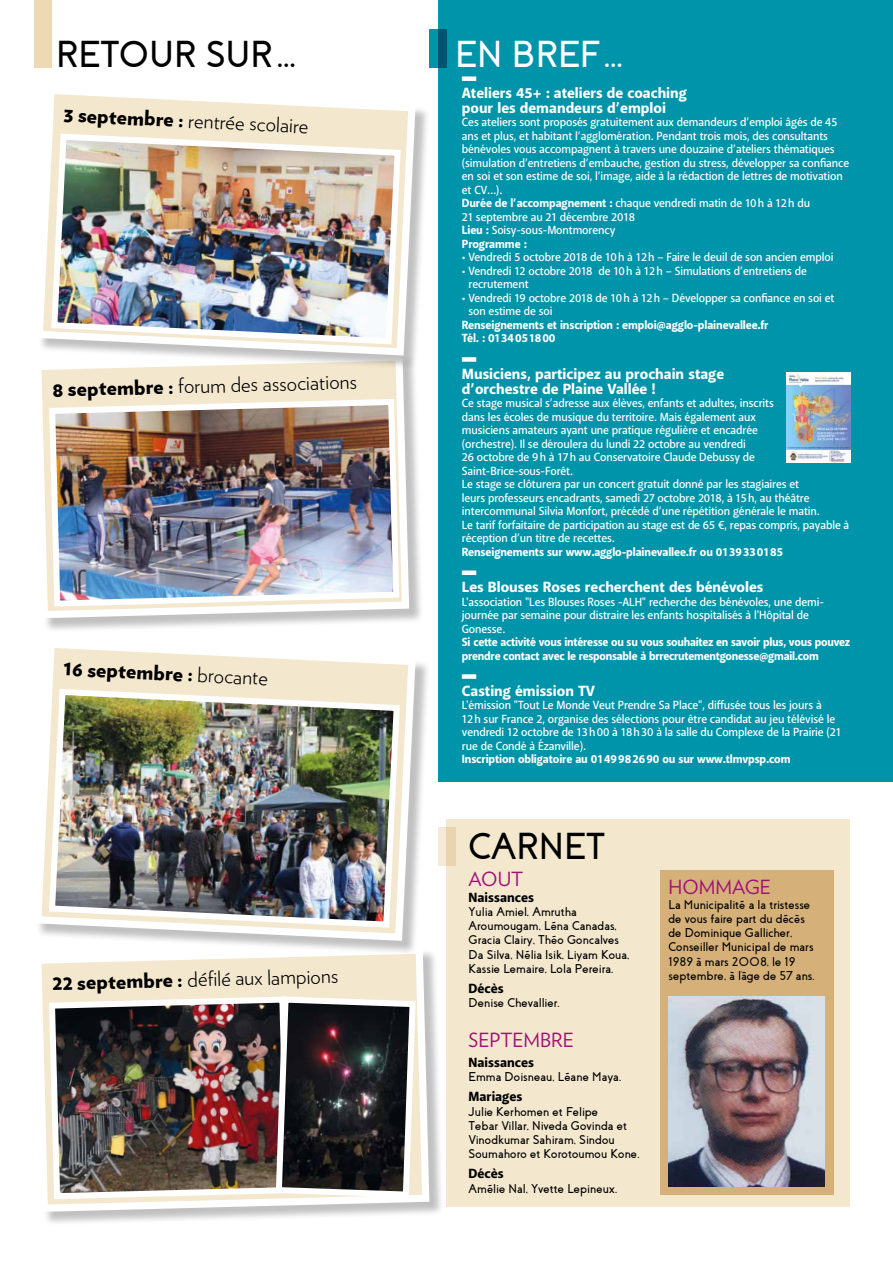
<style>
.page{position:relative;width:893px;height:1263px;background:#fff}
.page>*{position:absolute;margin:0;border:0;box-sizing:border-box;transform-origin:0 0}
.t1{font:700 37.5px "Coves";color:#000}
.t2{font:700 37.5px "Coves";color:#fff}
.t3{font:300 21px "Verlag";color:#000}
.t4{font:900 21px "Verlag";color:#000}
.t5{font:19.5px "Verlag";color:#a21077}
.t6{font:800 15px/15px "Akagi";color:#fff}
.t7{font:800 13.5px "Akagi";color:#000}
.t8{font:700 12.75px/14.2px "Coves";color:#000}
.t9{font:600 12px/13.5px "Akagi";letter-spacing:-.01em;color:#fff;scale:.96 1}
.t10{font:800 12px/13.5px "Akagi";letter-spacing:-.01em;color:#fff;scale:.96 1}
.t11{font:800 12px/13.5px "Akagi";letter-spacing:-.01em;color:#fff;scale:.95 1}
.s1{font-weight:900}
.s2{font-weight:300}
.s3{font-weight:800}
</style>
<div class="page">
<div style="left:34px;top:0;width:17px;height:68px;background:#edd9b4"></div>
<div style="left:438px;top:0;width:455px;height:781px;background:#0094aa"></div>
<div style="left:446px;top:819px;width:404px;height:387px;background:#f3e7ce"></div>
<svg style="left:438px;top:827px;width:17px;height:38px"></svg>
<div style="left:462px;top:76px;width:14px;height:5px;background:#fff"></div>
<div style="left:462px;top:357px;width:14px;height:5px;background:#fff"></div>
<div style="left:462px;top:570px;width:14px;height:5px;background:#fff"></div>
<div style="left:462px;top:674px;width:14px;height:5px;background:#fff"></div>
<svg style="left:430px;top:29px;width:17px;height:39px"></svg>
<div style="left:660px;top:870px;width:173px;height:325px;background:#d5b079"></div>
<div style="left:36px;top:355px;width:388px;height:278px;background:#000;opacity:.25"></div>
<svg style="left:36px;top:359px;width:377px;height:263px"></svg>
<div style="left:36px;top:948px;width:408px;height:279px;background:#000;opacity:.25"></div>
<svg style="left:36px;top:948px;width:397px;height:267px"></svg>
<div style="left:38px;top:89px;width:392px;height:281px;background:#000;opacity:.25"></div>
<svg style="left:36px;top:89px;width:383px;height:270px"></svg>
<div style="left:36px;top:642px;width:394px;height:314px;background:#000;opacity:.25"></div>
<svg style="left:36px;top:642px;width:383px;height:302px"></svg>
<img style="left:48px;top:130px;width:356px;height:218px">
<img style="left:46px;top:686px;width:357px;height:245px">
<img style="left:46px;top:396px;width:356px;height:214px">
<img style="left:46px;top:993px;width:247px;height:209px">
<svg style="left:273px;top:993px;width:146px;height:208px;background:#504d4e"></svg>
<img style="left:786px;top:372px;width:64px;height:91px">
<img style="left:668px;top:996px;width:157px;height:190px">
<h1 class="t1" style="left:56px;top:33px;width:256px">RETOUR SUR…</h1>
<h2 class="t3" style="left:65px;top:98px;width:247px;rotate:3deg"><span class="s1">3septembre :</span> rentrée scolaire</h2>
<h2 class="t3" style="left:52px;top:376px;width:306px;rotate:-2deg"><span class="s1">8 septembre :</span> forum des associations</h2>
<h2 class="t4" style="left:65px;top:650px;width:206px;rotate:3deg">16septembre : <span class="s2">brocante</span></h2>
<h2 class="t3" style="left:52px;top:969px;width:288px;rotate:-2deg"><span class="s1">22septembre :</span> défi lé aux lampions</h2>
<h1 class="t2" style="left:455px;top:33px;width:183px">EN BREF…</h1>
<p class="t6" style="left:462px;top:86px;width:227px">Ateliers 45+ : ateliers de coaching pour les demandeurs d’emploi</p>
<p class="t9" style="left:462px;top:116px;width:405px">Ces ateliers sont proposés gratuitement aux demandeurs d’emploi âgés de 45 ans et plus, et habitant l’agglomération. Pendant trois mois, des consultants bénévoles vous accompagnent à travers une douzaine d’ateliers thématiques (simulation d’entretiens d’embauche, gestion du stress, développer sa confiance en soi et son estime de soi, l’image, aide à la rédaction de lettres de motivation et CV…).<br><span class="s3">Durée de l’accompagnement :</span> chaque vendredi matin de 10h à 12h du<br>21 septembre au 21 décembre 2018<br><span class="s3">Lieu :</span> Soisy-sous-Montmorency<br><span class="s3">Programme :</span></p>
<p class="t9" style="left:462px;top:251px;width:389px">• Vendredi 5 octobre 2018 de 10h à 12h – Faire le deuil de son ancien emploi</p>
<p class="t9" style="left:468px;top:264px;width:354px;text-indent:-7px">• Vendredi 12 octobre 2018 de 10h à 12h – Simulations d’entretiens de recrutement</p>
<p class="t9" style="left:468px;top:291px;width:383px;text-indent:-7px">• Vendredi 19 octobre 2018 de 10h à 12h – Développer sa confiance en soi et son estime de soi</p>
<p class="t10" style="left:462px;top:318px;width:321px">Renseignements et inscription : emploi@agglo-plainevallee.fr<br>Tél. : 0134051800</p>
<p class="t6" style="left:462px;top:367px;width:264px">Musiciens, participez au prochain stage d’orchestre de Plaine Vallée !</p>
<p class="t9" style="left:462px;top:396px;width:405px">Ce stage musical s’adresse aux élèves, enfants et adultes, inscrits<br>dans les écoles de musique du territoire. Mais également aux<br>musiciens amateurs ayant une pratique régulière et encadrée<br>(orchestre). Il se déroulera du lundi 22 octobre au vendredi<br>26 octobre de 9h à 17h au Conservatoire Claude Debussy de Saint-Brice-sous-Forêt.<br>Le stage se clôturera par un concert gratuit donné par les stagiaires et<br>leurs professeurs encadrants, samedi 27 octobre 2018, à 15h, au théâtre intercommunal Silvia Monfort, précédé d’une répétition générale le matin.<br>Le tarif forfaitaire de participation au stage est de 65 €, repas compris, payable à réception d’un titre de recettes.</p>
<p class="t10" style="left:462px;top:545px;width:336px">Renseignements sur www.agglo-plainevallee.fr ou 0139330185</p>
<p class="t6" style="left:462px;top:580px;width:303px">Les Blouses Roses recherchent des bénévoles</p>
<p class="t9" style="left:462px;top:595px;width:379px">L'association "Les Blouses Roses -ALH" recherche des bénévoles, une demi&shy;journée par semaine pour distraire les enfants hospitalisés à l'Hôpital de<br>Gonesse.</p>
<p class="t11" style="left:462px;top:636px;width:410px">Si cette activité vous intéresse ou su vous souhaitez en savoir plus, vous pouvez prendre contact avec le responsable à brrecrutementgonesse@gmail.com</p>
<p class="t6" style="left:462px;top:684px;width:135px">Casting émission TV</p>
<p class="t9" style="left:462px;top:699px;width:397px">L'émission "Tout Le Monde Veut Prendre Sa Place", diffusée tous les jours à 12h sur France 2, organise des sélections pour être candidat au jeu télévisé le vendredi 12 octobre de 13h00 à 18h30 à la salle du Complexe de la Prairie (21 rue de Condé à Ézanville).</p>
<p class="t10" style="left:462px;top:753px;width:344px">Inscription obligatoire au 0149982690 ou sur www.tlmvpsp.com</p>
<h1 class="t1" style="left:469px;top:825px;width:138px">CARNET</h1>
<h3 class="t5" style="left:469px;top:864px;width:56px">AOUT</h3>
<p class="t7" style="left:469px;top:889px;width:67px">Naissances</p>
<p class="t8" style="left:469px;top:904px;width:162px">Yulia Amiel, Amrutha<br>Aroumougam, Léna Canadas,<br>Gracia Clairy, Théo Goncalves<br>Da Silva, Nélia Isik, Liyam Koua,<br>Kassie Lemaire, Lola Pereira.</p>
<p class="t7" style="left:469px;top:980px;width:37px">Décès</p>
<p class="t8" style="left:469px;top:996px;width:93px">Denise Chevallier.</p>
<h3 class="t5" style="left:469px;top:1025px;width:107px">SEPTEMBRE</h3>
<p class="t7" style="left:469px;top:1054px;width:67px">Naissances</p>
<p class="t8" style="left:469px;top:1070px;width:154px">Emma Doisneau, Léane Maya.</p>
<p class="t7" style="left:469px;top:1088px;width:55px">Mariages</p>
<p class="t8" style="left:469px;top:1104px;width:172px">Julie Kerhomen et Felipe<br>Tebar Villar, Niveda Govinda et<br>Vinodkumar Sahiram, Sindou<br>Soumahoro et Korotoumou Kone.</p>
<p class="t7" style="left:469px;top:1165px;width:37px">Décès</p>
<p class="t8" style="left:469px;top:1181px;width:150px">Amélie Nal, Yvette Lepineux.</p>
<h3 class="t5" style="left:668px;top:873px;width:104px">HOMMAGE</h3>
<p class="t8" style="left:668px;top:897px;width:148px">La Municipalité a la tristesse de vous faire part du décès de Dominique Gallicher,<br>Conseiller Municipal de mars<br>1989 à mars 2008, le 19 septembre, à l'âge de 57 ans.</p>
</div>
